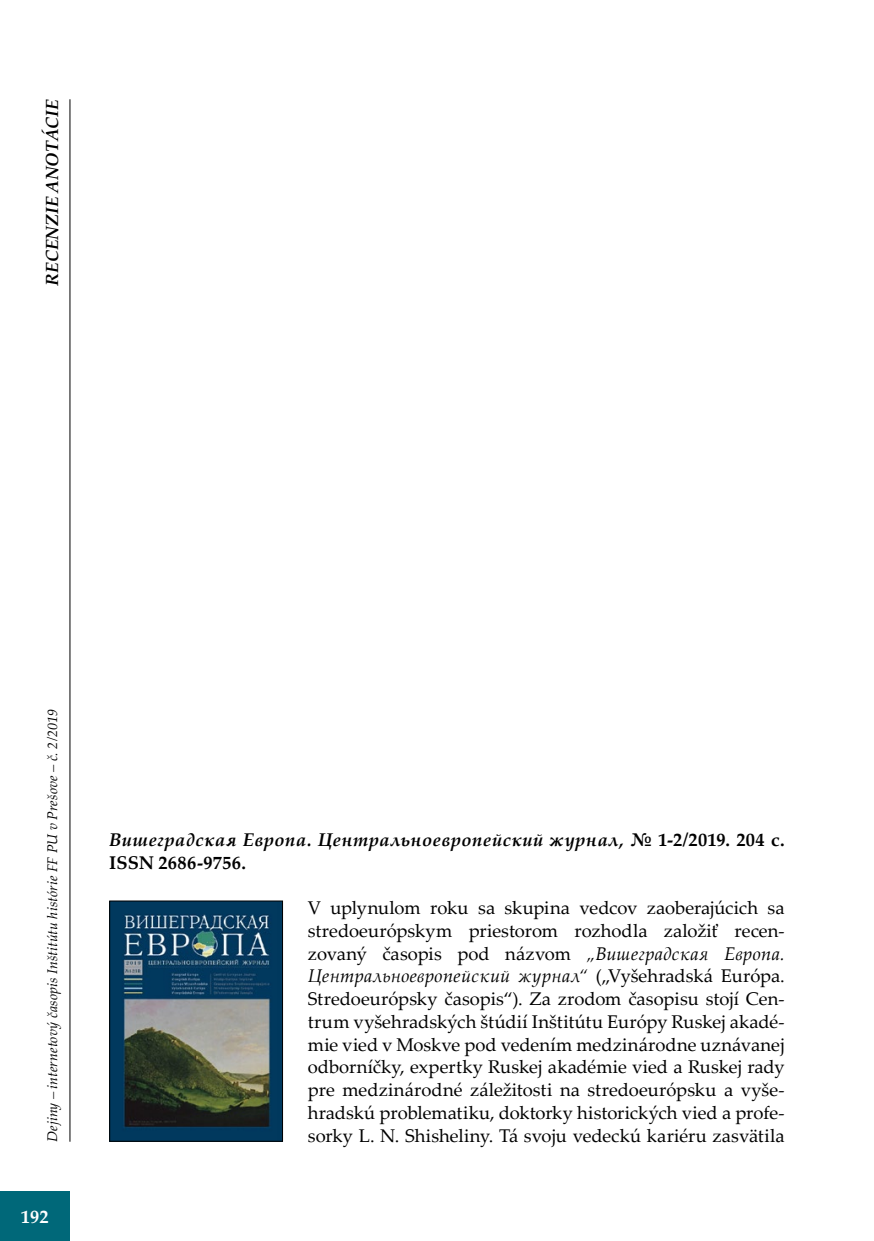
<style>
.page{position:relative;width:874px;height:1241px;background:#fff}
.page>*{position:absolute;margin:0;border:0;box-sizing:border-box;transform-origin:0 0}
.t1{font:18.38px/22.8px "Palatino Linotype";color:#000;text-align:justify}
.t2{font:italic 700 18.38px/22.8px "Palatino Linotype";letter-spacing:.03em;color:#000}
.t3{font:700 18.38px "Palatino Linotype";color:#fff}
.t4{font:italic 700 17.5px "Palatino Linotype";color:#000}
.t5{font:italic 14px "Palatino Linotype";letter-spacing:.01em;color:#000}
.s1{font-style:normal}
.s2{font-style:italic}
</style>
<div class="page">
<div style="left:0;top:1191px;width:69px;height:49px;background:#006879"></div>
<hr style="left:69px;top:99px;width:1px;height:1042px;background:#000">
<img style="left:111px;top:902px;width:170px;height:237px">
<div style="left:109px;top:900px;width:174px;height:241px;border:1px solid #000"></div>
<p class="t4" style="left:40px;top:285px;width:188px;rotate:-90deg">RECENZIE ANOTÁCIE</p>
<p class="t5" style="left:42px;top:1141px;width:434px;rotate:-90deg">Dejiny – internetový časopis Inštitútu histórie FF PU v Prešove – č. 2/2019</p>
<p class="t3" style="left:21px;top:1203px;width:29px">192</p>
<p class="t2" style="left:109px;top:827px;width:676px">Вишеградская Европа. Центральноевропейский журнал, <span class="s1">№ 1-2/2019. 204 с.<br>ISSN 2686-9756.</span></p>
<p class="t1" style="left:308px;top:895px;width:478px">V uplynulom roku sa skupina vedcov zaoberajúcich sa stredoeurópskym priestorom rozhodla založiť recen&shy;zovaný časopis pod názvom <span class="s2">„Вишеградская Европа.<br>Центральноевропейский журнал“</span> („Vyšehradská Európa.<br>Stredoeurópsky časopis“). Za zrodom časopisu stojí Cen&shy;trum vyšehradských štúdií Inštitútu Európy Ruskej akadé&shy;mie vied v Moskve pod vedením medzinárodne uznávanej odborníčky, expertky Ruskej akadémie vied a Ruskej rady pre medzinárodné záležitosti na stredoeurópsku a vyše&shy;hradskú problematiku, doktorky historických vied a profe&shy;sorky L. N. Shisheliny. Tá svoju vedeckú kariéru zasvätila</p>
</div>
